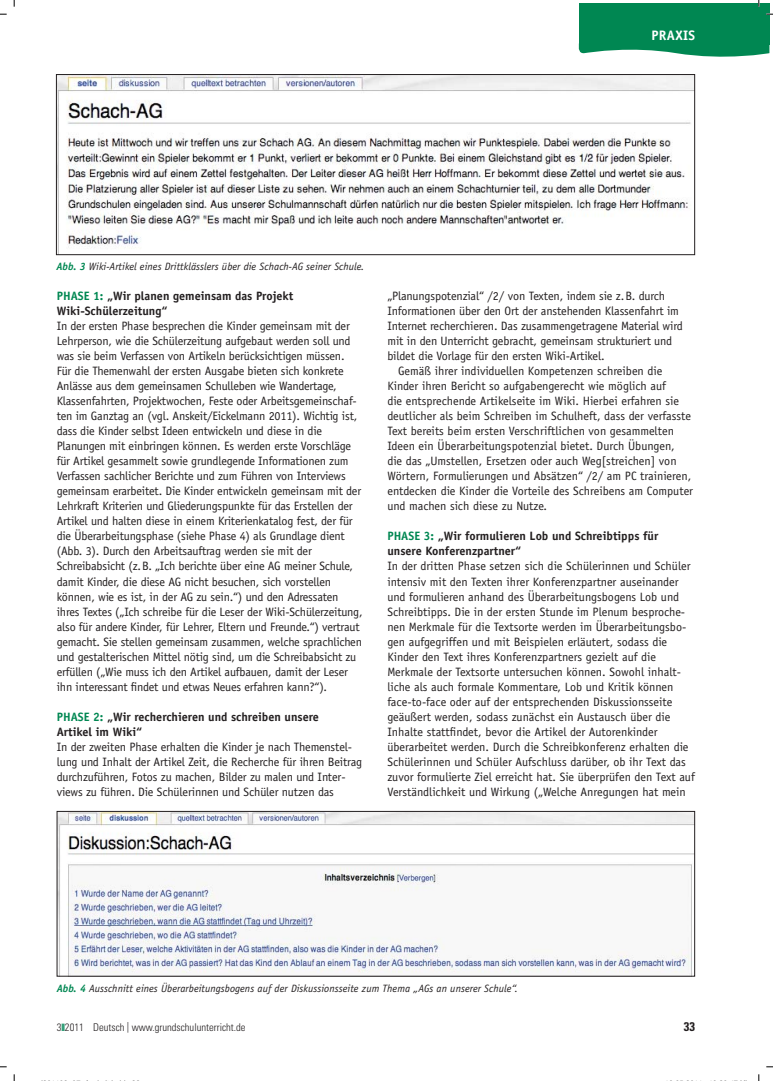
<style>
.page{position:relative;width:773px;height:1081px;background:#fff}
.page>*{position:absolute;margin:0;border:0;box-sizing:border-box;transform-origin:0 0}
.t1{font:700 13.75px "Officina Sans";letter-spacing:.02em;color:#fff}
.t2{font:700 condensed 12.5px "Univers";color:#231f20}
.t3{font:12.12px/15px "Officina Sans";letter-spacing:-.015em;color:#231f20}
.t4{font:700 12.12px/15px "Officina Sans";color:#231f20}
.t5{font:italic 10.62px "Officina Sans";letter-spacing:.005em;color:#231f20}
.t6{font:300 condensed 10.62px "Univers";color:#231f20}
.s1{font-weight:700;color:#008752}
.s2{color:#008752}
.s3{color:#34a07a}
</style>
<div class="page">
<svg style="left:578px;top:45px;width:191px;height:12px"></svg>
<div style="left:578px;top:4px;width:191px;height:41px;background:#008752"></div>
<img style="left:58px;top:76px;width:634px;height:177px">
<div style="left:56px;top:74px;width:638px;height:181px;border:1px solid #231f20"></div>
<img style="left:59px;top:813px;width:633px;height:161px">
<div style="left:57px;top:811px;width:637px;height:165px;border:1px solid #231f20"></div>
<svg style="left:0;top:13px;width:7px;height:2px"></svg>
<svg style="left:766px;top:13px;width:6px;height:2px"></svg>
<svg style="left:13px;top:0;width:2px;height:7px"></svg>
<svg style="left:13px;top:1074px;width:2px;height:7px"></svg>
<p class="t1" style="left:651px;top:30px;width:45px">PRAXIS</p>
<p class="t5" style="left:56px;top:262px;width:309px"><span class="s1">Abb. 3</span> Wiki-Artikel eines Drittklässlers über die Schach-AG seiner Schule.</p>
<p class="t4" style="left:57px;top:289px;width:238px"><span class="s2">PHASE 1:</span> „Wir planen gemeinsam das Projekt<br>Wiki-Schülerzeitung“</p>
<p class="t3" style="left:57px;top:319px;width:307px">In der ersten Phase besprechen die Kinder gemeinsam mit der Lehrperson, wie die Schülerzeitung aufgebaut werden soll und was sie beim Verfassen von Artikeln berücksichtigen müssen.<br>Für die Themenwahl der ersten Ausgabe bieten sich konkrete Anlässe aus dem gemeinsamen Schulleben wie Wandertage, Klassenfahrten, Projektwochen, Feste oder Arbeitsgemeinschaf&shy;ten im Ganztag an (vgl. Anskeit/Eickelmann 2011). Wichtig ist, dass die Kinder selbst Ideen entwickeln und diese in die Planungen mit einbringen können. Es werden erste Vorschläge für Artikel gesammelt sowie grundlegende Informationen zum Verfassen sachlicher Berichte und zum Führen von Interviews gemeinsam erarbeitet. Die Kinder entwickeln gemeinsam mit der Lehrkraft Kriterien und Gliederungspunkte für das Erstellen der Artikel und halten diese in einem Kriterienkatalog fest, der für die Überarbeitungsphase (siehe Phase 4) als Grundlage dient (Abb. 3). Durch den Arbeitsauftrag werden sie mit der Schreibabsicht (z. B. „Ich berichte über eine AG meiner Schule, damit Kinder, die diese AG nicht besuchen, sich vorstellen können, wie es ist, in der AG zu sein.“) und den Adressaten ihres Textes („Ich schreibe für die Leser der Wiki-Schülerzeitung, also für andere Kinder, für Lehrer, Eltern und Freunde.“) vertraut gemacht. Sie stellen gemeinsam zusammen, welche sprachlichen und gestalterischen Mittel nötig sind, um die Schreibabsicht zu erfüllen („Wie muss ich den Artikel aufbauen, damit der Leser ihn interessant findet und etwas Neues erfahren kann?“).</p>
<p class="t4" style="left:57px;top:710px;width:264px"><span class="s2">PHASE 2:</span> „Wir recherchieren und schreiben unsere<br>Artikel im Wiki“</p>
<p class="t3" style="left:57px;top:740px;width:307px">In der zweiten Phase erhalten die Kinder je nach Themenstel&shy;lung und Inhalt der Artikel Zeit, die Recherche für ihren Beitrag durchzuführen, Fotos zu machen, Bilder zu malen und Inter&shy;views zu führen. Die Schülerinnen und Schüler nutzen das</p>
<p class="t3" style="left:387px;top:289px;width:279px">„Planungspotenzial“ /2/ von Texten, indem sie z. B. durch</p>
<p class="t3" style="left:387px;top:304px;width:293px">Informationen über den Ort der anstehenden Klassenfahrt im</p>
<p class="t3" style="left:387px;top:319px;width:297px">Internet recherchieren. Das zusammengetragene Material wird</p>
<p class="t3" style="left:387px;top:334px;width:286px">mit in den Unterricht gebracht, gemeinsam strukturiert und</p>
<p class="t3" style="left:387px;top:349px;width:219px">bildet die Vorlage für den ersten Wiki-Artikel.</p>
<p class="t3" style="left:398px;top:364px;width:266px">Gemäß ihrer individuellen Kompetenzen schreiben die</p>
<p class="t3" style="left:387px;top:379px;width:280px">Kinder ihren Bericht so aufgabengerecht wie möglich auf</p>
<p class="t3" style="left:387px;top:394px;width:293px">die entsprechende Artikelseite im Wiki. Hierbei erfahren sie</p>
<p class="t3" style="left:387px;top:409px;width:305px">deutlicher als beim Schreiben im Schulheft, dass der verfasste</p>
<p class="t3" style="left:387px;top:424px;width:288px">Text bereits beim ersten Verschriftlichen von gesammelten</p>
<p class="t3" style="left:387px;top:439px;width:289px">Ideen ein Überarbeitungspotenzial bietet. Durch Übungen,</p>
<p class="t3" style="left:387px;top:455px;width:291px">die das „Umstellen, Ersetzen oder auch Weg[streichen] von</p>
<p class="t3" style="left:387px;top:470px;width:305px">Wörtern, Formulierungen und Absätzen“ /2/ am PC trainieren,</p>
<p class="t3" style="left:387px;top:485px;width:307px">entdecken die Kinder die Vorteile des Schreibens am Computer</p>
<p class="t3" style="left:387px;top:500px;width:161px">und machen sich diese zu Nutze.</p>
<p class="t4" style="left:387px;top:530px;width:272px"><span class="s2">PHASE 3:</span> „Wir formulieren Lob und Schreibtipps für unsere Konferenzpartner“</p>
<p class="t3" style="left:387px;top:560px;width:309px">In der dritten Phase setzen sich die Schülerinnen und Schüler intensiv mit den Texten ihrer Konferenzpartner auseinander und formulieren anhand des Überarbeitungsbogens Lob und Schreibtipps. Die in der ersten Stunde im Plenum besproche&shy;nen Merkmale für die Textsorte werden im Überarbeitungsbo&shy;gen aufgegriffen und mit Beispielen erläutert, sodass die Kinder den Text ihres Konferenzpartners gezielt auf die Merkmale der Textsorte untersuchen können. Sowohl inhalt&shy;liche als auch formale Kommentare, Lob und Kritik können face-to-face oder auf der entsprechenden Diskussionsseite geäußert werden, sodass zunächst ein Austausch über die Inhalte stattfindet, bevor die Artikel der Autorenkinder überarbeitet werden. Durch die Schreibkonferenz erhalten die Schülerinnen und Schüler Aufschluss darüber, ob ihr Text das zuvor formulierte Ziel erreicht hat. Sie überprüfen den Text auf Verständlichkeit und Wirkung („Welche Anregungen hat mein</p>
<p class="t5" style="left:57px;top:984px;width:462px"><span class="s1">Abb. 4</span> Ausschnitt eines Überarbeitungsbogens auf der Diskussionsseite zum Thema „AGs an unserer Schule“.</p>
<p class="t6" style="left:57px;top:1023px;width:190px">3<span class="s3">❚</span>2011 Deutsch | www.grundschulunterricht.de</p>
<p class="t2" style="left:683px;top:1022px;width:13px">33</p>
</div>
